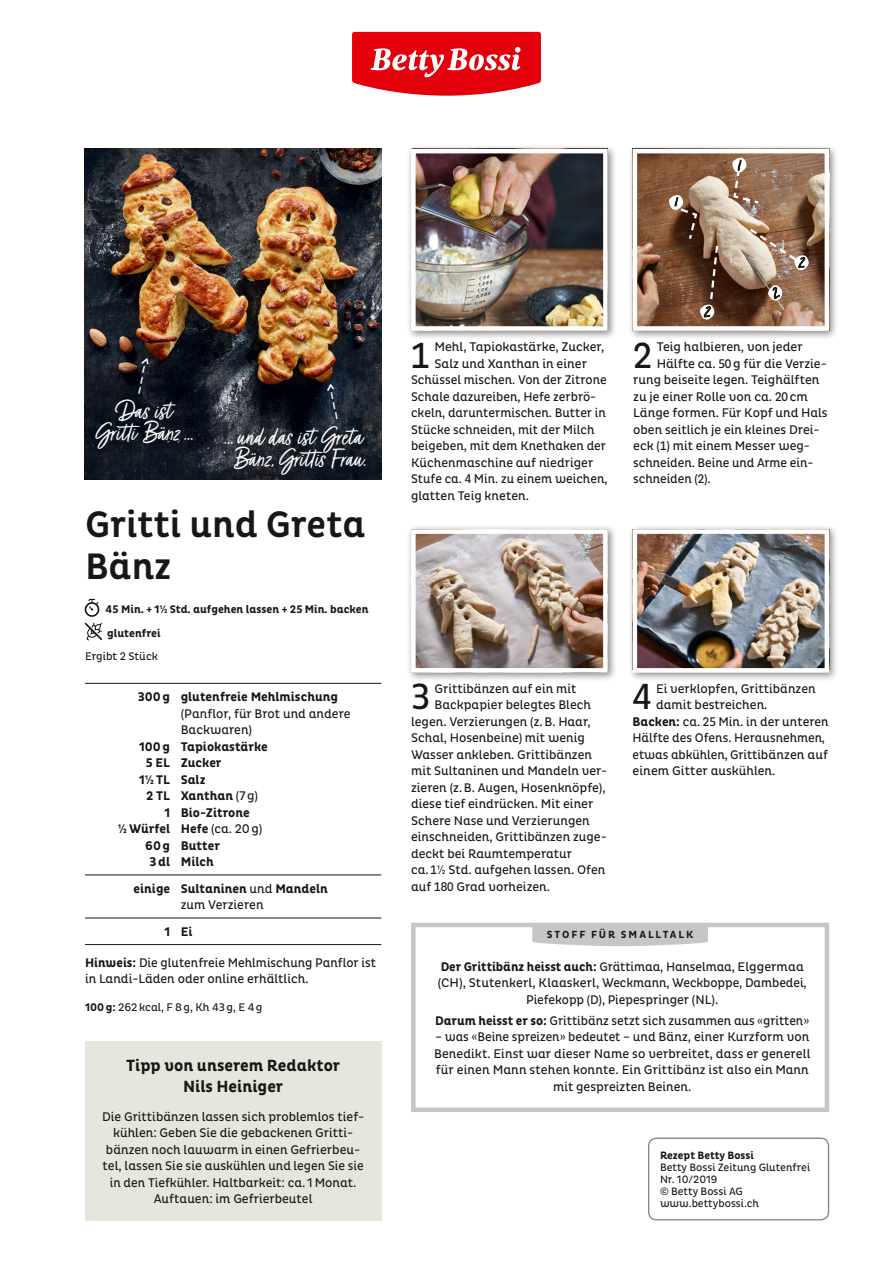
<style>
.page{position:relative;width:893px;height:1263px;background:#fff}
.page>*{position:absolute;margin:0;border:0;box-sizing:border-box;transform-origin:0 0}
.t1{font:500 37.5px/42px "Pluto B Bn Cond";color:#181716}
.t2{font:37.05px "Pluto B Bn Cond";color:#181716}
.t3{font:30px/22.5px "Turbinado Light Pro";color:#fff;text-align:center}
.t4{font:700 16.5px/21px "Pluto B Bn Cond";color:#181716;text-align:center}
.t5{font:16.05px "Turbinado Light Pro";color:#181716}
.t6{font:12.75px/16.5px "Pluto B Bn Cond";color:#181716;text-align:center}
.t7{font:700 12.75px/16.5px "Pluto B Bn Cond";color:#181716}
.t8{font:700 11.25px/23.5px "Pluto B Bn Cond";color:#181716}
.t9{font:11.25px "Pluto B Bn Cond";color:#181716}
.t10{font:10.8px/12px "Pluto B Bn Cond";color:#181716}
.t11{font:700 10.8px "Pluto B Bn Cond";color:#181716}
.t12{font:700 10.5px "Pluto B Bn Cond";letter-spacing:.185em;color:#181716}
.s1{font-weight:400}
.s2{font-weight:700}
</style>
<div class="page">
<svg style="left:352px;top:32px;width:189px;height:64px"></svg>
<div style="left:648px;top:1137px;width:181px;height:83px;border:1px solid #868786;border-radius:8px"></div>
<img style="left:85px;top:149px;width:296px;height:330px">
<div style="left:406px;top:144px;width:211px;height:196px;background:#181716;opacity:.5"></div>
<img style="left:417px;top:155px;width:185px;height:170px">
<div style="left:411px;top:149px;width:197px;height:182px;border:5px solid #fff"></div>
<div style="left:406px;top:524px;width:211px;height:158px;background:#181716;opacity:.5"></div>
<img style="left:417px;top:535px;width:185px;height:132px">
<div style="left:411px;top:529px;width:197px;height:144px;border:5px solid #fff"></div>
<div style="left:627px;top:524px;width:211px;height:158px;background:#181716;opacity:.5"></div>
<img style="left:638px;top:535px;width:185px;height:132px">
<div style="left:632px;top:529px;width:197px;height:144px;border:5px solid #fff"></div>
<div style="left:627px;top:144px;width:211px;height:196px;background:#181716;opacity:.5"></div>
<img style="left:638px;top:155px;width:185px;height:170px">
<div style="left:632px;top:149px;width:197px;height:182px;border:5px solid #fff"></div>
<svg style="left:732px;top:158px;width:29px;height:47px"></svg>
<svg style="left:747px;top:226px;width:62px;height:44px;background:#ab907b"></svg>
<svg style="left:767px;top:285px;width:15px;height:16px"></svg>
<svg style="left:668px;top:195px;width:51px;height:125px;background:#74543f"></svg>
<div style="left:411px;top:923px;width:418px;height:189px;border:4px solid #c5c6c6"></div>
<svg style="left:532px;top:925px;width:176px;height:21px;background:#c8c9c9"></svg>
<img style="left:84px;top:598px;width:16px;height:19px">
<img style="left:84px;top:622px;width:19px;height:19px">
<hr style="left:85px;top:683px;width:296px;height:1px;background:#181716">
<hr style="left:85px;top:875px;width:296px;height:1px;background:#181716">
<hr style="left:85px;top:918px;width:296px;height:1px;background:#181716">
<hr style="left:85px;top:944px;width:296px;height:1px;background:#181716">
<div style="left:85px;top:1041px;width:296px;height:179px;background:#e3e2d7"></div>
<svg style="left:326px;top:384px;width:12px;height:36px"></svg>
<svg style="left:138px;top:358px;width:12px;height:36px"></svg>
<h3 class="t3" style="left:116px;top:401px;width:57px">Das ist</h3>
<h3 class="t3" style="left:95px;top:424px;width:100px">Gritti Bänz…</h3>
<h3 class="t3" style="left:224px;top:427px;width:146px">…und das ist Greta<br>Bänz, Grittis Frau.</h3>
<h1 class="t1" style="left:85px;top:504px;width:282px">Gritti und Greta<br>Bänz</h1>
<p class="t8" style="left:106px;top:598px;width:264px">45 Min. + 1½ Std. aufgehen lassen + 25 Min. backen glutenfrei</p>
<p class="t9" style="left:85px;top:650px;width:75px">Ergibt 2 Stück</p>
<p class="t7" style="left:138px;top:689px;width:202px">300g glutenfreie Mehlmischung</p>
<p class="t6" style="left:181px;top:705px;width:171px;text-align:left">(Panflor, für Brot und andere<br>Backwaren)</p>
<p class="t7" style="left:139px;top:739px;width:130px">100g Tapiokastärke</p>
<p class="t7" style="left:146px;top:755px;width:77px">5 EL Zucker</p>
<p class="t7" style="left:139px;top:772px;width:68px">1½ TL Salz</p>
<p class="t7" style="left:146px;top:788px;width:113px">2 TL Xanthan <span class="s1">(7g)</span></p>
<p class="t7" style="left:164px;top:805px;width:87px">1 Bio-Zitrone</p>
<p class="t7" style="left:118px;top:821px;width:146px">½ Würfel Hefe <span class="s1">(ca. 20g)</span></p>
<p class="t7" style="left:145px;top:838px;width:76px">60g Butter</p>
<p class="t7" style="left:150px;top:854px;width:66px">3dl Milch</p>
<p class="t7" style="left:181px;top:881px;width:149px;text-indent:-47px">einige Sultaninen <span class="s1">und</span> Mandeln <span class="s1">zum Verzieren</span></p>
<p class="t7" style="left:164px;top:924px;width:30px">1 Ei</p>
<p class="t6" style="left:85px;top:954px;width:292px;text-align:left"><span class="s2">Hinweis:</span> Die glutenfreie Mehlmischung Panflor ist in Landi-Läden oder online erhältlich.</p>
<p class="t9" style="left:85px;top:1001px;width:179px"><span class="s2">100g:</span> 262kcal, F 8g, Kh 43g, E 4g</p>
<p class="t4" style="left:126px;top:1055px;width:216px">Tipp von unserem Redaktor<br>Nils Heiniger</p>
<p class="t6" style="left:102px;top:1108px;width:264px">Die Grittibänzen lassen sich problemlos tief&shy;kühlen: Geben Sie die gebackenen Gritti&shy;bänzen noch lauwarm in einen Gefrierbeu&shy;tel, lassen Sie sie auskühlen und legen Sie sie in den Tiefkühler. Haltbarkeit: ca. 1 Monat.<br>Auftauen: im Gefrierbeutel</p>
<h2 class="t2" style="left:411px;top:334px;width:20px">1</h2>
<p class="t6" style="left:435px;top:339px;width:171px">Mehl, Tapiokastärke, Zucker,</p>
<p class="t6" style="left:435px;top:355px;width:154px">Salz und Xanthan in einer</p>
<p class="t6" style="left:411px;top:372px;width:197px">Schüssel mischen. Von der Zitrone</p>
<p class="t6" style="left:411px;top:388px;width:187px">Schale dazureiben, Hefe zerbrö-</p>
<p class="t6" style="left:411px;top:405px;width:196px">ckeln, daruntermischen. Butter in</p>
<p class="t6" style="left:411px;top:421px;width:185px">Stücke schneiden, mit der Milch</p>
<p class="t6" style="left:411px;top:438px;width:197px">beigeben, mit dem Knethaken der</p>
<p class="t6" style="left:411px;top:454px;width:184px">Küchenmaschine auf niedriger</p>
<p class="t6" style="left:411px;top:471px;width:198px">Stufe ca. 4 Min. zu einem weichen,</p>
<p class="t6" style="left:411px;top:487px;width:119px">glatten Teig kneten.</p>
<p class="t5" style="left:704px;top:303px;width:7px">2</p>
<h2 class="t2" style="left:633px;top:334px;width:20px">2</h2>
<p class="t6" style="left:657px;top:339px;width:147px">Teig halbieren, von jeder</p>
<p class="t6" style="left:657px;top:355px;width:172px">Hälfte ca. 50g für die Verzie-</p>
<p class="t6" style="left:633px;top:372px;width:188px">rung beiseite legen. Teighälften</p>
<p class="t6" style="left:633px;top:388px;width:176px">zu je einer Rolle von ca. 20cm</p>
<p class="t6" style="left:633px;top:405px;width:196px">Länge formen. Für Kopf und Hals</p>
<p class="t6" style="left:633px;top:421px;width:188px">oben seitlich je ein kleines Drei-</p>
<p class="t6" style="left:633px;top:438px;width:178px">eck (1) mit einem Messer weg-</p>
<p class="t6" style="left:633px;top:454px;width:182px">schneiden. Beine und Arme ein-</p>
<p class="t6" style="left:633px;top:471px;width:79px">schneiden (2).</p>
<h2 class="t2" style="left:411px;top:676px;width:20px">3</h2>
<p class="t6" style="left:435px;top:680px;width:143px">Grittibänzen auf ein mit</p>
<p class="t6" style="left:435px;top:697px;width:158px">Backpapier belegtes Blech</p>
<p class="t6" style="left:411px;top:713px;width:181px">legen. Verzierungen (z.B. Haar,</p>
<p class="t6" style="left:411px;top:730px;width:175px">Schal, Hosenbeine) mit wenig</p>
<p class="t6" style="left:411px;top:746px;width:183px">Wasser ankleben. Grittibänzen</p>
<p class="t6" style="left:411px;top:763px;width:198px">mit Sultaninen und Mandeln ver-</p>
<p class="t6" style="left:411px;top:779px;width:196px">zieren (z.B. Augen, Hosenknöpfe),</p>
<p class="t6" style="left:411px;top:796px;width:184px">diese tief eindrücken. Mit einer</p>
<p class="t6" style="left:411px;top:812px;width:180px">Schere Nase und Verzierungen</p>
<p class="t6" style="left:411px;top:829px;width:197px">einschneiden, Grittibänzen zuge-</p>
<p class="t6" style="left:411px;top:845px;width:163px">deckt bei Raumtemperatur</p>
<p class="t6" style="left:411px;top:862px;width:196px">ca.1½ Std. aufgehen lassen. Ofen</p>
<p class="t6" style="left:411px;top:878px;width:141px">auf 180 Grad vorheizen.</p>
<h2 class="t2" style="left:632px;top:676px;width:20px">4</h2>
<p class="t6" style="left:656px;top:680px;width:161px">Ei verklopfen, Grittibänzen</p>
<p class="t6" style="left:656px;top:697px;width:113px">damit bestreichen.</p>
<p class="t6" style="left:632px;top:713px;width:197px"><span class="s2">Backen:</span> ca. 25 Min. in der unteren</p>
<p class="t6" style="left:632px;top:730px;width:194px">Hälfte des Ofens. Herausnehmen,</p>
<p class="t6" style="left:632px;top:746px;width:197px">etwas abkühlen, Grittibänzen auf</p>
<p class="t6" style="left:632px;top:763px;width:144px">einem Gitter auskühlen.</p>
<p class="t12" style="left:547px;top:929px;width:148px">STOFF FÜR SMALLTALK</p>
<p class="t6" style="left:438px;top:958px;width:371px"><span class="s2">Der Grittibänz heisst auch:</span> Grättimaa, Hanselmaa, Elggermaa (CH), Stutenkerl, Klaaskerl, Weckmann, Weckboppe, Dambedei,<br>Piefekopp (D), Piepespringer (NL).</p>
<p class="t6" style="left:435px;top:1012px;width:376px"><span class="s2">Darum heisst er so:</span> Grittibänz setzt sich zusammen aus «gritten»</p>
<p class="t6" style="left:434px;top:1029px;width:378px">– was «Beine spreizen» bedeutet – und Bänz, einer Kurzform von Benedikt. Einst war dieser Name so verbreitet, dass er generell für einen Mann stehen konnte. Ein Grittibänz ist also ein Mann mit gespreizten Beinen.</p>
<p class="t11" style="left:660px;top:1149px;width:95px">Rezept Betty Bossi</p>
<p class="t10" style="left:660px;top:1162px;width:152px">Betty Bossi Zeitung Glutenfrei<br>Nr. 10/2019<br>© Betty Bossi AG www.bettybossi.ch</p>
</div>
